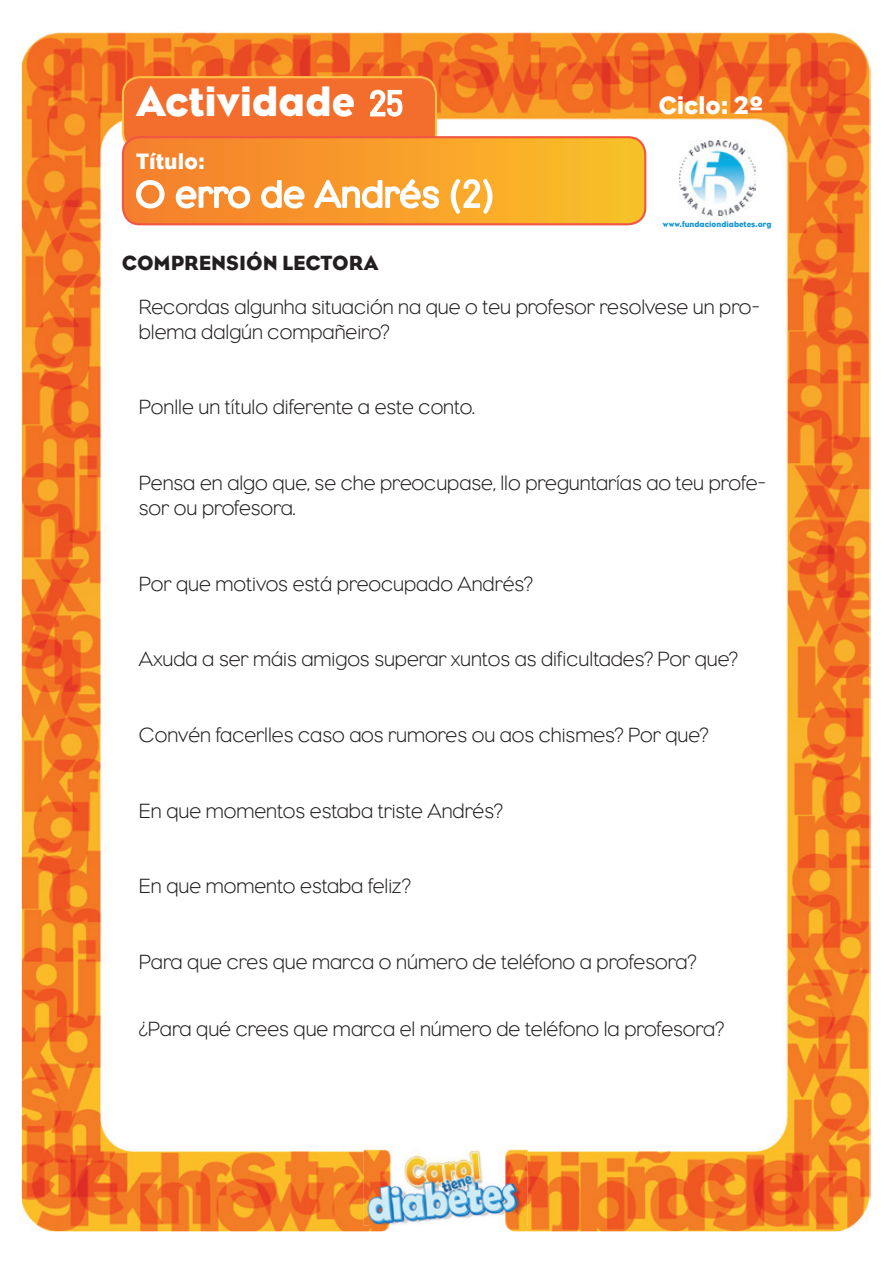
<style>
.page{position:relative;width:893px;height:1263px;background:#fff}
.page>*{position:absolute;margin:0;border:0;box-sizing:border-box;transform-origin:0 0}
.t1{font:42.75px "Eagle";color:#fff}
.t2{font:25.65px "Eagle";color:#fff}
.t3{font:22.8px "Eagle";color:#fff}
.t4{font:300 21px/25.2px "Eagle";color:#231f20}
.t5{font:21px "Eagle";color:#231f20}
.t6{font:8.25px "Eagle";color:#1796d5}
</style>
<div class="page">
<img style="left:22px;top:32px;width:849px;height:1199px">
<img style="left:679px;top:140px;width:76px;height:75px">
<svg style="left:122px;top:136px;width:524px;height:89px;background:#f6a02c"></svg>
<img style="left:369px;top:1137px;width:157px;height:95px">
<img style="left:364px;top:1149px;width:164px;height:76px">
<img style="left:369px;top:1149px;width:157px;height:76px">
<svg style="left:122px;top:76px;width:315px;height:75px;background:#f47932"></svg>
<svg style="left:135px;top:178px;width:31px;height:32px"></svg>
<svg style="left:174px;top:185px;width:78px;height:29px"></svg>
<svg style="left:260px;top:178px;width:46px;height:36px"></svg>
<svg style="left:315px;top:169px;width:126px;height:45px"></svg>
<svg style="left:449px;top:171px;width:45px;height:45px"></svg>
<h1 class="t1" style="left:136px;top:77px;width:220px">Actividade</h1>
<p class="t3" style="left:136px;top:148px;width:70px">Título:</p>
<p class="t2" style="left:658px;top:91px;width:107px">Ciclo: 2º</p>
<p class="t6" style="left:663px;top:220px;width:110px">www.fundaciondiabetes.org</p>
<p class="t5" style="left:122px;top:251px;width:258px">COMPRENSIÓN LECTORA</p>
<p class="t4" style="left:139px;top:294px;width:623px">Recordas algunha situación na que o teu profesor resolvese un pro&shy;blema dalgún compañeiro?</p>
<p class="t4" style="left:139px;top:395px;width:338px">Ponlle un título diferente a este conto.</p>
<p class="t4" style="left:139px;top:470px;width:629px">Pensa en algo que, se che preocupase, llo preguntarías ao teu profe&shy;sor ou profesora.</p>
<p class="t4" style="left:139px;top:571px;width:395px">Por que motivos está preocupado Andrés?</p>
<p class="t4" style="left:139px;top:647px;width:600px">Axuda a ser máis amigos superar xuntos as dificultades? Por que?</p>
<p class="t4" style="left:139px;top:722px;width:571px">Convén facerlles caso aos rumores ou aos chismes? Por que?</p>
<p class="t4" style="left:139px;top:798px;width:365px">En que momentos estaba triste Andrés?</p>
<p class="t4" style="left:139px;top:873px;width:274px">En que momento estaba feliz?</p>
<p class="t4" style="left:139px;top:949px;width:559px">Para que cres que marca o número de teléfono a profesora?</p>
<p class="t4" style="left:139px;top:1016px;width:587px">¿Para qué crees que marca el número de teléfono la profesora?</p>
</div>
